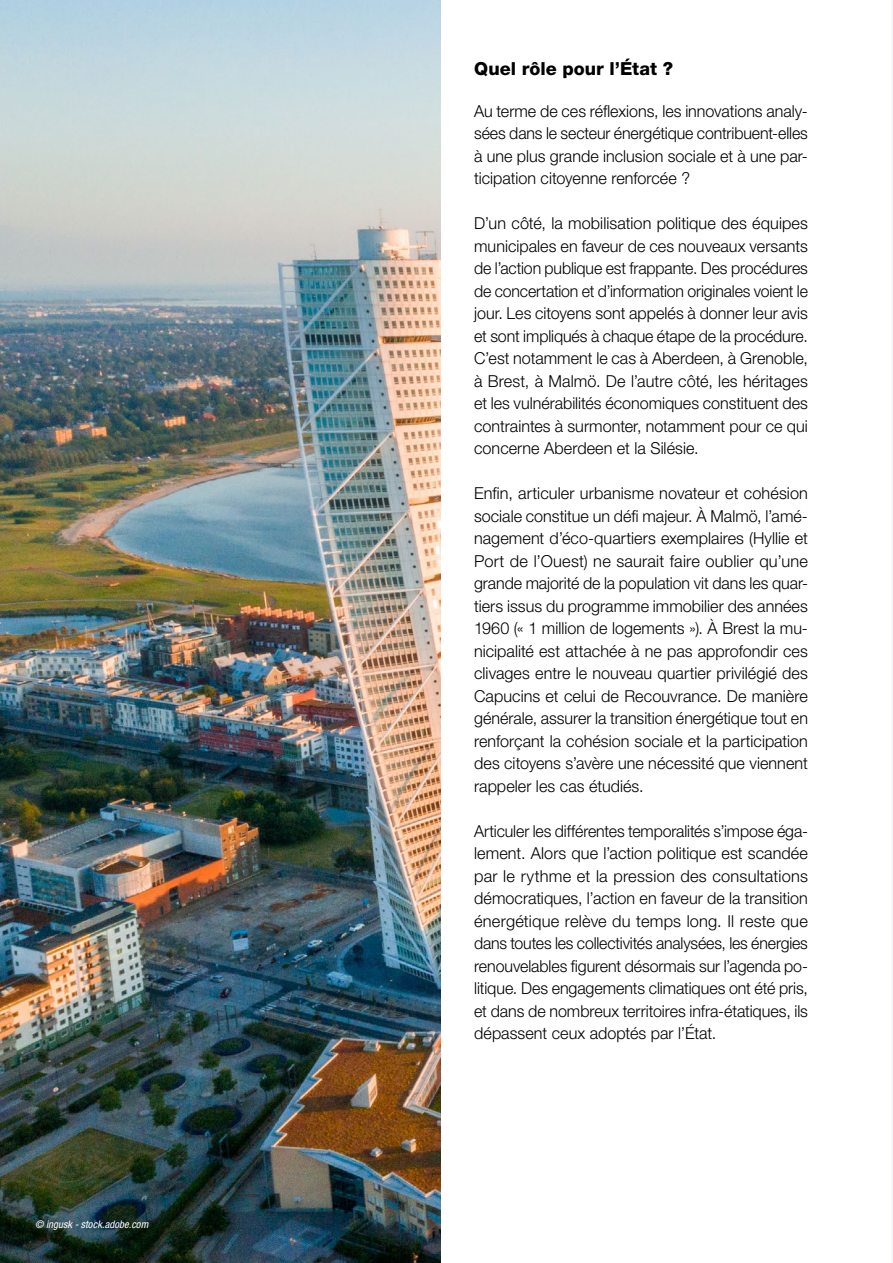
<style>
.page{position:relative;width:893px;height:1263px;background:#fff}
.page>*{position:absolute;margin:0;border:0;box-sizing:border-box;transform-origin:0 0}
.t1{font:800 18px "Helvetica Neue LT Pro";color:#000}
.t2{font:300 16.5px/22.5px "Helvetica Neue LT Pro";letter-spacing:.005em;color:#000;text-align:justify}
.t3{font:italic condensed 10.5px "Helvetica Neue LT Pro";letter-spacing:.01em;color:#fff}
</style>
<div class="page">
<hr style="left:890px;top:0;width:3px;height:1263px;background:#fbfbfd">
<hr style="left:892px;top:0;width:1px;height:1263px;background:#009790">
<img style="left:0;top:0;width:440px;height:1263px">
<p class="t3" style="left:35px;top:1218px;width:115px">© ingusk - stock.adobe.com</p>
<p class="t1" style="left:474px;top:57px;width:200px">Quel rôle pour l’État ?</p>
<p class="t2" style="left:474px;top:99px;width:335px">Au terme de ces réflexions, les innovations analy&shy;sées dans le secteur énergétique contribuent-elles à une plus grande inclusion sociale et à une par&shy;ticipation citoyenne renforcée ?</p>
<p class="t2" style="left:474px;top:212px;width:335px">D’un côté, la mobilisation politique des équipes municipales en faveur de ces nouveaux versants de l’action publique est frappante. Des procédures de concertation et d’information originales voient le jour. Les citoyens sont appelés à donner leur avis et sont impliqués à chaque étape de la procédure.<br>C’est notamment le cas à Aberdeen, à Grenoble, à Brest, à Malmö. De l’autre côté, les héritages et les vulnérabilités économiques constituent des contraintes à surmonter, notamment pour ce qui concerne Aberdeen et la Silésie.</p>
<p class="t2" style="left:474px;top:482px;width:335px">Enfin, articuler urbanisme novateur et cohésion sociale constitue un défi majeur. À Malmö, l’amé&shy;nagement d’éco-quartiers exemplaires (Hyllie et Port de l’Ouest) ne saurait faire oublier qu’une grande majorité de la population vit dans les quar&shy;tiers issus du programme immobilier des années 1960 (« 1 million de logements »). À Brest la mu&shy;nicipalité est attachée à ne pas approfondir ces clivages entre le nouveau quartier privilégié des Capucins et celui de Recouvrance. De manière générale, assurer la transition énergétique tout en renforçant la cohésion sociale et la participation des citoyens s’avère une nécessité que viennent rappeler les cas étudiés.</p>
<p class="t2" style="left:474px;top:819px;width:335px">Articuler les différentes temporalités s’impose éga&shy;lement. Alors que l’action politique est scandée par le rythme et la pression des consultations démocratiques, l’action en faveur de la transition énergétique relève du temps long. Il reste que dans toutes les collectivités analysées, les énergies renouvelables figurent désormais sur l’agenda po&shy;litique. Des engagements climatiques ont été pris, et dans de nombreux territoires infra-étatiques, ils dépassent ceux adoptés par l’État.</p>
</div>
